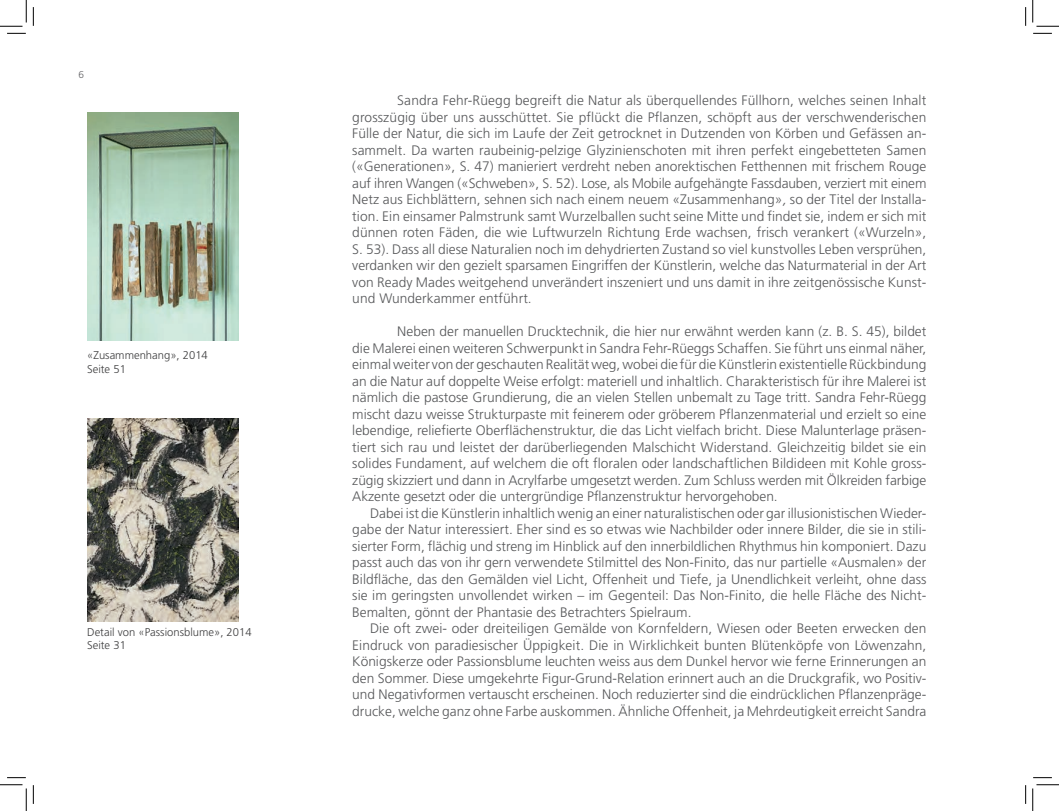
<style>
.page{position:relative;width:1059px;height:811px;background:#fff}
.page>*{position:absolute;margin:0;border:0;box-sizing:border-box;transform-origin:0 0}
.t1{font:300 13.75px/16.5px "Frutiger LT";color:#57585a;text-align:justify}
.t2{font:300 11.25px/13.5px "Frutiger LT";color:#3e3e3f}
.t3{font:300 10px "Frutiger LT";color:#636366}
.s1{font-family:"Univers Com 45"}
.s2{font-style:italic}
</style>
<div class="page">
<img style="left:87px;top:418px;width:152px;height:203px">
<img style="left:87px;top:112px;width:152px;height:228px">
<svg style="left:7px;top:33px;width:19px;height:1px"></svg>
<svg style="left:1033px;top:33px;width:19px;height:1px"></svg>
<svg style="left:7px;top:777px;width:19px;height:1px"></svg>
<svg style="left:1033px;top:777px;width:19px;height:1px"></svg>
<svg style="left:33px;top:7px;width:1px;height:19px"></svg>
<svg style="left:33px;top:785px;width:1px;height:19px"></svg>
<svg style="left:1025px;top:7px;width:1px;height:19px"></svg>
<svg style="left:1025px;top:785px;width:1px;height:19px"></svg>
<svg style="left:0;top:1px;width:27px;height:26px"></svg>
<svg style="left:0;top:784px;width:27px;height:27px"></svg>
<svg style="left:1032px;top:1px;width:27px;height:26px"></svg>
<svg style="left:1032px;top:784px;width:27px;height:27px"></svg>
<p class="t3" style="left:78px;top:69px;width:7px">6</p>
<p class="t2" style="left:87px;top:349px;width:122px"><span class="s1">«</span>Zusammenhang», 2014<br>Seite 51</p>
<p class="t2" style="left:87px;top:625px;width:166px">Detail von <span class="s1">«</span>Passionsblume», 2014<br>Seite 31</p>
<p class="t1" style="left:352px;top:92px;width:576px;text-indent:45px">Sandra Fehr-Rüegg begreift die Natur als überquellendes Füllhorn, welches seinen Inhalt grosszügig über uns ausschüttet. Sie pflückt die Pflanzen, schöpft aus der verschwenderischen Fülle der Natur, die sich im Laufe der Zeit getrocknet in Dutzenden von Körben und Gefässen an&shy;sammelt. Da warten raubeinig-pelzige Glyzinienschoten mit ihren perfekt eingebetteten Samen («Generationen», S. 47) manieriert verdreht neben anorektischen Fetthennen mit frischem Rouge auf ihren Wangen («Schweben», S. 52). Lose, als Mobile aufgehängte Fassdauben, verziert mit einem Netz aus Eichblättern, sehnen sich nach einem neuem «Zusammenhang»<span class="s2">,</span>so der Titel der Installa&shy;tion. Ein einsamer Palmstrunk samt Wurzelballen sucht seine Mitte und findet sie, indem er sich mit dünnen roten Fäden, die wie Luftwurzeln Richtung Erde wachsen, frisch verankert («Wurzeln», S. 53). Dass all diese Naturalien noch im dehydrierten Zustand so viel kunstvolles Leben versprühen, verdanken wir den gezielt sparsamen Eingriffen der Künstlerin, welche das Naturmaterial in der Art von Ready Mades weitgehend unverändert inszeniert und uns damit in ihre zeitgenössische Kunst&shy;und Wunderkammer entführt.</p>
<p class="t1" style="left:352px;top:323px;width:576px;text-indent:45px">Neben der manuellen Drucktechnik, die hier nur erwähnt werden kann (z. B. S. 45), bildet die Malerei einen weiteren Schwerpunkt in Sandra Fehr-Rüeggs Schaffen. Sie führt uns einmal näher, einmal weiter von der geschauten Realität weg, wobei die für die Künstlerin existentielle Rückbindung an die Natur auf doppelte Weise erfolgt: materiell und inhaltlich. Charakteristisch für ihre Malerei ist nämlich die pastose Grundierung, die an vielen Stellen unbemalt zu Tage tritt. Sandra Fehr-Rüegg mischt dazu weisse Strukturpaste mit feinerem oder gröberem Pflanzenmaterial und erzielt so eine lebendige, reliefierte Oberflächenstruktur, die das Licht vielfach bricht. Diese Malunterlage präsen&shy;tiert sich rau und leistet der darüberliegenden Malschicht Widerstand. Gleichzeitig bildet sie ein solides Fundament, auf welchem die oft floralen oder landschaftlichen Bildideen mit Kohle gross&shy;zügig skizziert und dann in Acrylfarbe umgesetzt werden. Zum Schluss werden mit Ölkreiden farbige Akzente gesetzt oder die untergründige Pflanzenstruktur hervorgehoben.</p>
<p class="t1" style="left:352px;top:505px;width:576px;text-indent:18px">Dabei ist die Künstlerin inhaltlich wenig an einer naturalistischen oder gar illusionistischen Wieder&shy;gabe der Natur interessiert. Eher sind es so etwas wie Nachbilder oder innere Bilder, die sie in stili&shy;sierter Form, flächig und streng im Hinblick auf den innerbildlichen Rhythmus hin komponiert. Dazu passt auch das von ihr gern verwendete Stilmittel des Non-Finito, das nur partielle «Ausmalen» der Bildfläche, das den Gemälden viel Licht, Offenheit und Tiefe, ja Unendlichkeit verleiht, ohne dass sie im geringsten unvollendet wirken – im Gegenteil: Das Non-Finito, die helle Fläche des Nicht-Bemalten, gönnt der Phantasie des Betrachters Spielraum.</p>
<p class="t1" style="left:352px;top:620px;width:576px;text-indent:18px">Die oft zwei- oder dreiteiligen Gemälde von Kornfeldern, Wiesen oder Beeten erwecken den Eindruck von paradiesischer Üppigkeit. Die in Wirklichkeit bunten Blütenköpfe von Löwenzahn, Königskerze oder Passionsblume leuchten weiss aus dem Dunkel hervor wie ferne Erinnerungen an den Sommer. Diese umgekehrte Figur-Grund-Relation erinnert auch an die Druckgrafik, wo Positiv&shy;und Negativformen vertauscht erscheinen. Noch reduzierter sind die eindrücklichen Pflanzenpräge&shy;drucke, welche ganz ohne Farbe auskommen. Ähnliche Offenheit, ja Mehrdeutigkeit erreicht Sandra</p>
</div>
